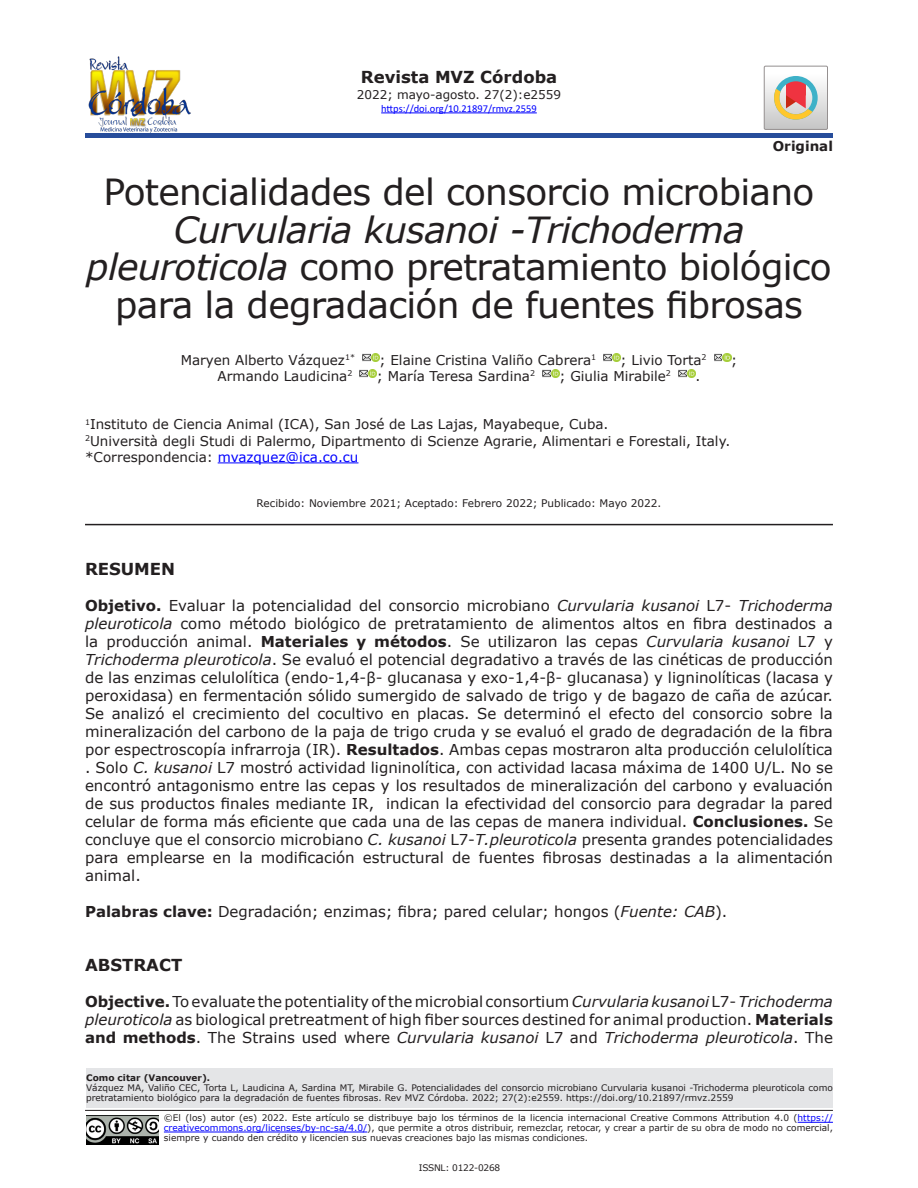
<style>
.page{position:relative;width:918px;height:1188px;background:#fff}
.page>*{position:absolute;margin:0;border:0;box-sizing:border-box;transform-origin:0 0}
.t1{font:36px/37.5px "Verdana";letter-spacing:-.02em;color:#231f20;text-align:center}
.t2{font:700 16.5px "Verdana";color:#231f20}
.t3{font:15px/18px "Verdana";color:#231f20;text-align:justify}
.t4{font:13.5px "Verdana";color:#231f20}
.t5{font:13.5px "Verdana";color:#00f}
.t6{font:700 13.5px "Verdana";color:#231f20}
.t7{font:12px "Verdana";color:#231f20}
.t8{font:10.5px "Verdana";color:#231f20}
.t9{font:10.5px "Calibri";color:#00f}
.t10{font:9px/9.8px "Verdana";color:#231f20}
.t11{font:700 9px "Verdana";color:#231f20}
.t12{font:9px "Verdana";letter-spacing:-.025em;color:#231f20}
.s1{font-style:italic}
.s2{color:#231f20}
.s3{font-weight:700}
.s4{color:#00f}
</style>
<div class="page">
<hr style="left:85px;top:134px;width:748px;height:4px;background:#274d9b">
<hr style="left:381px;top:113px;width:156px;height:1px;background:#00f">
<img style="left:85px;top:56px;width:123px;height:78px">
<svg style="left:764px;top:66px;width:64px;height:63px"></svg>
<hr style="left:85px;top:1110px;width:748px;height:1px;background:#231f20">
<div style="left:86px;top:1068px;width:747px;height:39px;background:#e4e5e7"></div>
<hr style="left:798px;top:1122px;width:35px;height:1px;background:#00f">
<hr style="left:164px;top:1132px;width:203px;height:1px;background:#00f">
<img style="left:86px;top:1116px;width:73px;height:29px">
<hr style="left:218px;top:463px;width:140px;height:1px;background:#00f">
<svg style="left:363px;top:353px;width:17px;height:9px"></svg>
<svg style="left:604px;top:353px;width:17px;height:9px"></svg>
<svg style="left:714px;top:353px;width:17px;height:9px"></svg>
<svg style="left:360px;top:369px;width:17px;height:9px"></svg>
<svg style="left:543px;top:369px;width:17px;height:9px"></svg>
<svg style="left:679px;top:369px;width:17px;height:9px"></svg>
<hr style="left:85px;top:524px;width:748px;height:1px;background:#231f20">
<p class="t2" style="left:361px;top:65px;width:198px">Revista MVZ Córdoba</p>
<p class="t7" style="left:357px;top:87px;width:206px">2022; mayo-agosto. 27(2):e2559</p>
<p class="t9" style="left:381px;top:101px;width:157px">https://doi.org/10.21897/rmvz.2559</p>
<p class="t6" style="left:773px;top:137px;width:62px">Original</p>
<p class="t1" style="left:86px;top:173px;width:747px">Potencialidades del consorcio microbiano <span class="s1">Curvularia kusanoi -Trichoderma pleuroticola</span> como pretratamiento biológico para la degradación de fuentes fibrosas</p>
<p class="t4" style="left:181px;top:350px;width:176px">Maryen Alberto Vázquez<sup>1*</sup></p>
<p class="t4" style="left:380px;top:350px;width:218px">; Elaine Cristina Valiño Cabrera<sup>1</sup></p>
<p class="t4" style="left:621px;top:350px;width:87px">; Livio Torta<sup>2</sup></p>
<p class="t4" style="left:731px;top:350px;width:8px">;</p>
<p class="t4" style="left:218px;top:367px;width:136px">Armando Laudicina<sup>2</sup></p>
<p class="t4" style="left:377px;top:367px;width:160px">; María Teresa Sardina<sup>2</sup></p>
<p class="t4" style="left:560px;top:367px;width:113px">; Giulia Mirabile<sup>2</sup></p>
<p class="t4" style="left:696px;top:367px;width:6px">.</p>
<p class="t4" style="left:85px;top:415px;width:525px"><sup>1</sup>Instituto de Ciencia Animal (ICA), San José de Las Lajas, Mayabeque, Cuba.</p>
<p class="t4" style="left:85px;top:431px;width:647px"><sup>2</sup>Università degli Studi di Palermo, Dipartmento di Scienze Agrarie, Alimentari e Forestali, Italy.</p>
<p class="t5" style="left:85px;top:448px;width:275px"><span class="s2">*Correspondencia:</span> mvazquez@ica.co.cu</p>
<p class="t8" style="left:257px;top:496px;width:406px">Recibido: Noviembre 2021; Aceptado: Febrero 2022; Publicado: Mayo 2022.</p>
<p class="t2" style="left:85px;top:557px;width:92px">RESUMEN</p>
<p class="t3" style="left:85px;top:596px;width:749px"><span class="s3">Objetivo.</span> Evaluar la potencialidad del consorcio microbiano <span class="s1">Curvularia kusanoi</span> L7- <span class="s1">Trichoderma pleuroticola</span> como método biológico de pretratamiento de alimentos altos en fibra destinados a la producción animal. <span class="s3">Materiales y métodos</span>. Se utilizaron las cepas <span class="s1">Curvularia kusanoi</span> L7 y <span class="s1">Trichoderma pleuroticola</span>. Se evaluó el potencial degradativo a través de las cinéticas de producción de las enzimas celulolítica (endo-1,4-β- glucanasa y exo-1,4-β- glucanasa) y ligninolíticas (lacasa y peroxidasa) en fermentación sólido sumergido de salvado de trigo y de bagazo de caña de azúcar.<br>Se analizó el crecimiento del cocultivo en placas. Se determinó el efecto del consorcio sobre la mineralización del carbono de la paja de trigo cruda y se evaluó el grado de degradación de la fibra por espectroscopía infrarroja (IR). <span class="s3">Resultados</span>. Ambas cepas mostraron alta producción celulolítica . Solo <span class="s1">C. kusanoi</span> L7 mostró actividad ligninolítica, con actividad lacasa máxima de 1400 U/L. No se encontró antagonismo entre las cepas y los resultados de mineralización del carbono y evaluación de sus productos finales mediante IR, indican la efectividad del consorcio para degradar la pared celular de forma más eficiente que cada una de las cepas de manera individual. <span class="s3">Conclusiones.</span> Se concluye que el consorcio microbiano <span class="s1">C. kusanoi</span> L7-<span class="s1">T.pleuroticola</span> presenta grandes potencialidades para emplearse en la modificación estructural de fuentes fibrosas destinadas a la alimentación animal.</p>
<p class="t3" style="left:85px;top:902px;width:644px"><span class="s3">Palabras clave:</span> Degradación; enzimas; fibra; pared celular; hongos (<span class="s1">Fuente: CAB</span>).</p>
<p class="t2" style="left:85px;top:953px;width:99px">ABSTRACT</p>
<p class="t3" style="left:85px;top:992px;width:749px"><span class="s3">Objective.</span> To evaluate the potentiality of the microbial consortium <span class="s1">Curvularia kusanoi</span> L7- <span class="s1">Trichoderma pleuroticola</span> as biological pretreatment of high fiber sources destined for animal production. <span class="s3">Materials and methods</span>. The Strains used where <span class="s1">Curvularia kusanoi</span> L7 and <span class="s1">Trichoderma pleuroticola</span>. The</p>
<p class="t11" style="left:86px;top:1072px;width:126px">Como citar (Vancouver).</p>
<p class="t10" style="left:86px;top:1083px;width:748px">Vázquez MA, Valiño CEC, Torta L, Laudicina A, Sardina MT, Mirabile G. Potencialidades del consorcio microbiano Curvularia kusanoi -Trichoderma pleuroticola como pretratamiento biológico para la degradación de fuentes fibrosas. Rev MVZ Córdoba. 2022; 27(2):e2559. https://doi.org/10.21897/rmvz.2559</p>
<p class="t10" style="left:164px;top:1113px;width:671px;text-align:justify">©El (los) autor (es) 2022. Este artículo se distribuye bajo los términos de la licencia internacional Creative Commons Attribution 4.0 (<span class="s4">https:// creativecommons.org/licenses/by-nc-sa/4.0/</span>), que permite a otros distribuir, remezclar, retocar, y crear a partir de su obra de modo no comercial, siempre y cuando den crédito y licencien sus nuevas creaciones bajo las mismas condiciones.</p>
<p class="t12" style="left:419px;top:1161px;width:83px">ISSNL: 0122-0268</p>
</div>
